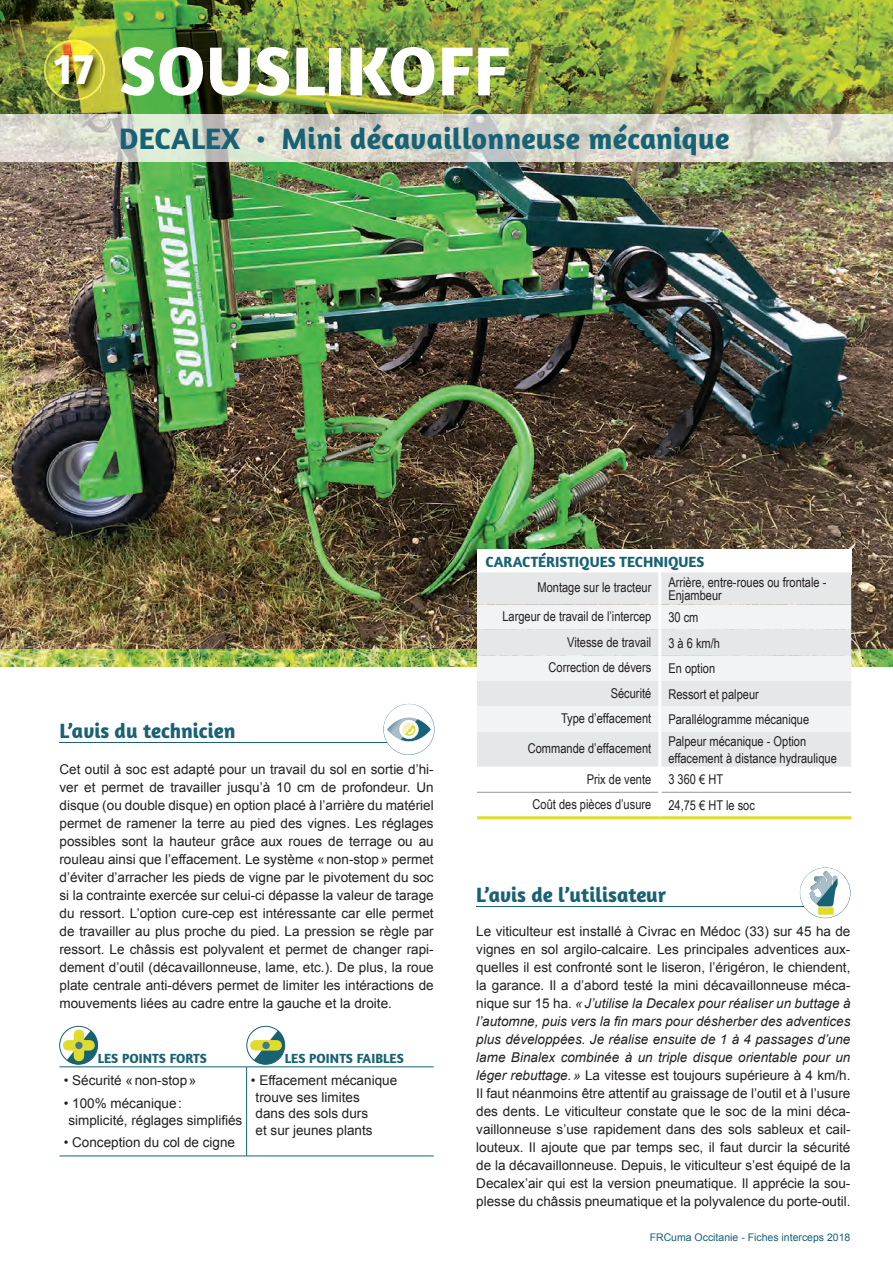
<style>
.page{position:relative;width:893px;height:1263px;background:#fff}
.page>*{position:absolute;margin:0;border:0;box-sizing:border-box;transform-origin:0 0}
.t1{font:700 70.5px "Amaranth";letter-spacing:.01em;color:#fff}
.t2{font:700 45px "Amaranth";color:#fff}
.t3{font:700 30px "Amaranth";letter-spacing:.01em;color:#186274}
.t4{font:700 21px "Amaranth";color:#186274}
.t5{font:700 15px "Amaranth";color:#186274}
.t6{font:13.5px/18px "Arial";color:#231f20;text-align:justify}
.t7{font:13.5px/13.5px "Arial Narrow";color:#231f20}
.t8{font:700 13.5px "Amaranth";letter-spacing:.01em;color:#186274}
.t9{font:10.5px "Arial";color:#186274}
.s1{font-style:italic}
</style>
<div class="page">
<img style="left:0;top:162px;width:893px;height:487px">
<img style="left:0;top:0;width:893px;height:162px">
<img style="left:0;top:649px;width:893px;height:17px">
<hr style="left:59px;top:742px;width:328px;height:1px;background:#186274">
<svg style="left:383px;top:704px;width:51px;height:51px"></svg>
<hr style="left:476px;top:906px;width:328px;height:1px;background:#186274">
<svg style="left:799px;top:867px;width:51px;height:51px"></svg>
<img style="left:43px;top:40px;width:62px;height:61px">
<img style="left:45px;top:42px;width:48px;height:16px">
<img style="left:43px;top:58px;width:10px;height:33px">
<img style="left:89px;top:54px;width:4px;height:38px">
<img style="left:93px;top:54px;width:8px;height:38px">
<img style="left:53px;top:54px;width:36px;height:38px">
<svg style="left:53px;top:89px;width:5px;height:5px"></svg>
<div style="left:477px;top:549px;width:374px;height:25px;background:#fff"></div>
<div style="left:477px;top:572px;width:374px;height:195px;background:#e6e7e9"></div>
<svg style="left:477px;top:604px;width:374px;height:128px;fill:#f2f3f4"></svg>
<svg style="left:477px;top:791px;width:374px;height:1px"></svg>
<hr style="left:658px;top:572px;width:3px;height:32px;background:#fff">
<hr style="left:658px;top:604px;width:3px;height:26px;background:#fff">
<hr style="left:658px;top:630px;width:3px;height:25px;background:#fff">
<hr style="left:658px;top:655px;width:3px;height:26px;background:#fff">
<hr style="left:658px;top:681px;width:3px;height:25px;background:#fff">
<hr style="left:658px;top:706px;width:3px;height:26px;background:#fff">
<hr style="left:658px;top:732px;width:3px;height:35px;background:#fff">
<hr style="left:477px;top:816px;width:183px;height:3px;background:#e0dc2e">
<hr style="left:660px;top:816px;width:191px;height:3px;background:#e0dc2e">
<hr style="left:477px;top:792px;width:181px;height:1px;background:#939598">
<hr style="left:661px;top:792px;width:190px;height:1px;background:#939598">
<hr style="left:658px;top:767px;width:3px;height:25px;background:#fff">
<hr style="left:59px;top:1066px;width:188px;height:1px;background:#186274">
<hr style="left:247px;top:1066px;width:187px;height:1px;background:#186274">
<hr style="left:246px;top:1067px;width:1px;height:89px;background:#186274">
<hr style="left:59px;top:1155px;width:188px;height:1px;background:#186274">
<hr style="left:247px;top:1155px;width:187px;height:1px;background:#186274">
<svg style="left:59px;top:1025px;width:41px;height:42px"></svg>
<div style="left:59px;top:1026px;width:39px;height:38px;border:1px solid #186274;border-radius:50%"></div>
<div style="left:68px;top:1040px;width:22px;height:10px;background:#e0dc2e"></div>
<div style="left:74px;top:1035px;width:10px;height:21px;background:#e0dc2e"></div>
<div style="left:75px;top:1042px;width:8px;height:7px;background:#457889;border-radius:50%"></div>
<svg style="left:245px;top:1025px;width:42px;height:42px"></svg>
<div style="left:247px;top:1026px;width:38px;height:38px;border:1px solid #186274;border-radius:50%"></div>
<div style="left:255px;top:1040px;width:22px;height:10px;background:#e0dc2e"></div>
<div style="left:262px;top:1042px;width:8px;height:7px;background:#457889;border-radius:50%"></div>
<h2 class="t2" style="left:54px;top:40px;width:42px">17</h2>
<h1 class="t1" style="left:119px;top:27px;width:392px">SOUSLIKOFF</h1>
<h3 class="t3" style="left:119px;top:120px;width:612px">DECALEX • Mini décavaillonneuse mécanique</h3>
<h3 class="t4" style="left:59px;top:717px;width:177px">L’avis du technicien</h3>
<p class="t6" style="left:59px;top:760px;width:376px">Cet outil à soc est adapté pour un travail du sol en sortie d’hi&shy;ver et permet de travailler jusqu’à 10 cm de profondeur. Un disque (ou double disque) en option placé à l’arrière du matériel permet de ramener la terre au pied des vignes. Les réglages possibles sont la hauteur grâce aux roues de terrage ou au rouleau ainsi que l’effacement. Le système « non-stop » permet d’éviter d’arracher les pieds de vigne par le pivotement du soc si la contrainte exercée sur celui-ci dépasse la valeur de tarage du ressort. L’option cure-cep est intéressante car elle permet de travailler au plus proche du pied. La pression se règle par ressort. Le châssis est polyvalent et permet de changer rapi&shy;dement d’outil (décavaillonneuse, lame, etc.). De plus, la roue plate centrale anti-dévers permet de limiter les intéractions de mouvements liées au cadre entre la gauche et la droite.</p>
<p class="t8" style="left:98px;top:1050px;width:111px">LES POINTS FORTS</p>
<p class="t8" style="left:285px;top:1050px;width:121px">LES POINTS FAIBLES</p>
<p class="t6" style="left:64px;top:1071px;width:134px">• Sécurité « non-stop »</p>
<p class="t6" style="left:68px;top:1095px;width:175px;line-height:16.5px;text-indent:-5px">• 100% mécanique : simplicité, réglages simplifiés</p>
<p class="t6" style="left:64px;top:1134px;width:173px">• Conception du col de cigne</p>
<p class="t6" style="left:256px;top:1072px;width:143px;line-height:16.5px;text-align:left;text-indent:-5px">• Effacement mécanique trouve ses limites<br>dans des sols durs<br>et sur jeunes plants</p>
<p class="t5" style="left:485px;top:552px;width:220px">CARACTÉRISTIQUES TECHNIQUES</p>
<p class="t7" style="left:537px;top:580px;width:115px">Montage sur le tracteur</p>
<p class="t7" style="left:668px;top:574px;width:160px">Arrière, entre-roues ou frontale -<br>Enjambeur</p>
<p class="t7" style="left:502px;top:609px;width:150px">Largeur de travail de l’intercep</p>
<p class="t7" style="left:668px;top:610px;width:32px">30 cm</p>
<p class="t7" style="left:567px;top:635px;width:86px">Vitesse de travail</p>
<p class="t7" style="left:668px;top:635px;width:53px">3 à 6 km/h</p>
<p class="t7" style="left:548px;top:660px;width:104px">Correction de dévers</p>
<p class="t7" style="left:668px;top:661px;width:48px">En option</p>
<p class="t7" style="left:611px;top:686px;width:42px">Sécurité</p>
<p class="t7" style="left:668px;top:686px;width:92px">Ressort et palpeur</p>
<p class="t7" style="left:561px;top:711px;width:92px">Type d’effacement</p>
<p class="t7" style="left:668px;top:712px;width:142px">Parallélogramme mécanique</p>
<p class="t7" style="left:528px;top:741px;width:125px">Commande d’effacement</p>
<p class="t7" style="left:668px;top:732px;width:170px;line-height:16.5px">Palpeur mécanique - Option effacement à distance hydraulique</p>
<p class="t7" style="left:587px;top:771px;width:66px">Prix de vente</p>
<p class="t7" style="left:668px;top:772px;width:56px">3 360 € HT</p>
<p class="t7" style="left:532px;top:797px;width:120px">Coût des pièces d’usure</p>
<p class="t7" style="left:668px;top:798px;width:88px">24,75 € HT le soc</p>
<h3 class="t4" style="left:476px;top:881px;width:192px">L’avis de l’utilisateur</h3>
<p class="t6" style="left:476px;top:922px;width:376px">Le viticulteur est installé à Civrac en Médoc (33) sur 45 ha de vignes en sol argilo-calcaire. Les principales adventices aux&shy;quelles il est confronté sont le liseron, l’érigéron, le chiendent, la garance. Il a d’abord testé la mini décavaillonneuse méca&shy;nique sur 15 ha. <span class="s1">« J’utilise la Decalex pour réaliser un buttage à l’automne, puis vers la fin mars pour désherber des adventices plus développées. Je réalise ensuite de 1 à 4 passages d’une lame Binalex combinée à un triple disque orientable pour un léger rebuttage. »</span> La vitesse est toujours supérieure à 4 km/h.<br>Il faut néanmoins être attentif au graissage de l’outil et à l’usure des dents. Le viticulteur constate que le soc de la mini déca&shy;vaillonneuse s’use rapidement dans des sols sableux et cail&shy;louteux. Il ajoute que par temps sec, il faut durcir la sécurité de la décavaillonneuse. Depuis, le viticulteur s’est équipé de la Decalex’air qui est la version pneumatique. Il apprécie la sou&shy;plesse du châssis pneumatique et la polyvalence du porte-outil.</p>
<p class="t9" style="left:650px;top:1230px;width:202px">FRCuma Occitanie - Fiches interceps 2018</p>
</div>
